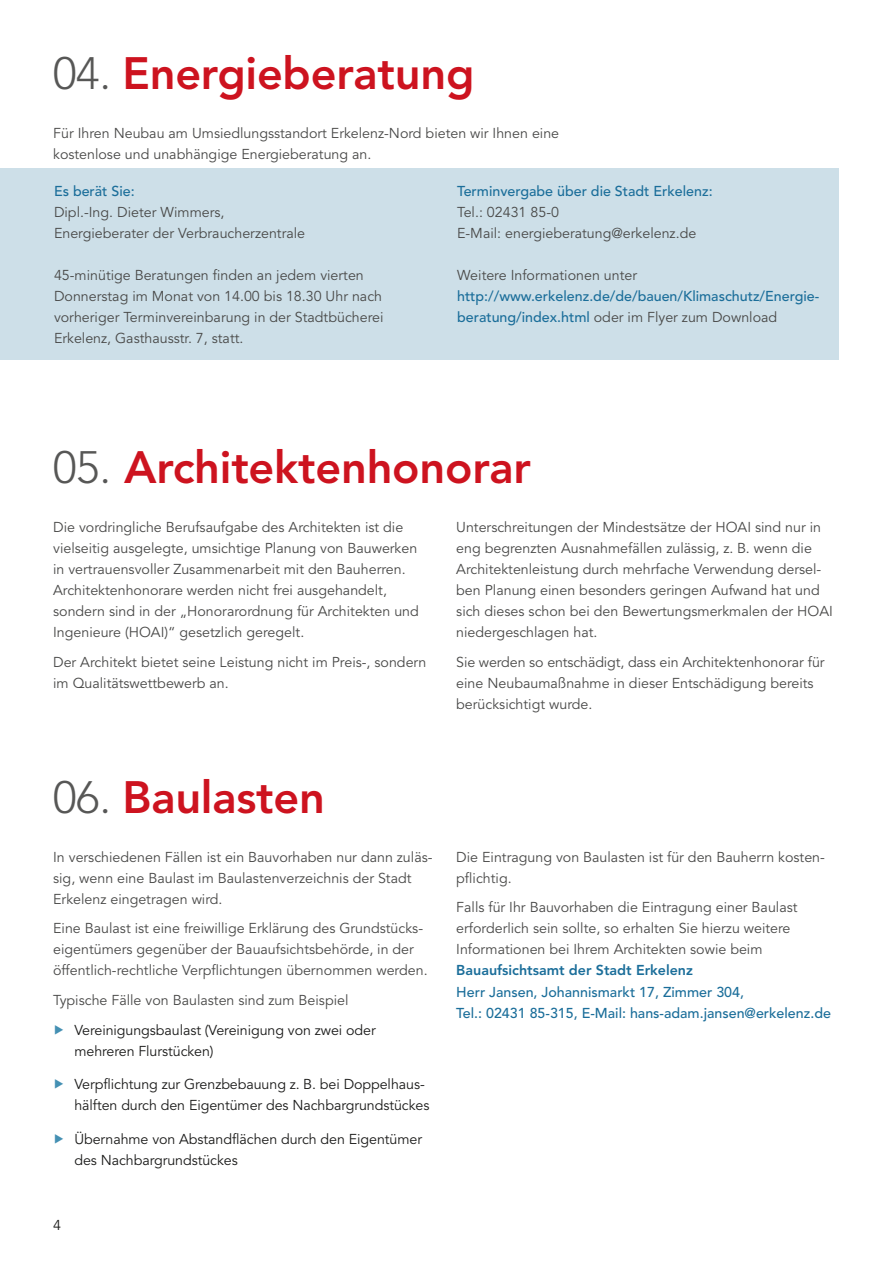
<style>
.page{position:relative;width:893px;height:1263px;background:#fff}
.page>*{position:absolute;margin:0;border:0;box-sizing:border-box;transform-origin:0 0}
.Head_1{font:800 45px "Avenir";letter-spacing:-.005em;color:#cd131f}
.Fließtext{font:14.25px/21px "Avenir";color:#494948}
.t1{font:14.25px/21px "Avenir";letter-spacing:-.005em;color:#1b1b1a}
.Fließtext-2{font:500 14.25px/21px "Avenir";color:#1b6e9a}
.s1{font-weight:300;color:#575756}
.s2{font-weight:400;color:#494948}
.s3{color:#4490b3}
.s4{font-weight:800;color:#1b6e9a}
.s5{font-weight:500;color:#1b6e9a}
</style>
<div class="page">
<div style="left:0;top:168px;width:839px;height:192px;background:#cddfe8"></div>
<p class="Head_1" style="left:53px;top:47px;width:423px"><span class="s1">04.</span> Energieberatung</p>
<p class="Fließtext" style="left:53px;top:123px;width:508px">Für Ihren Neubau am Umsiedlungsstandort Erkelenz-Nord bieten wir Ihnen eine kostenlose und unabhängige Energieberatung an.</p>
<p class="Fließtext-2" style="left:54px;top:181px;width:82px">Es berät Sie:</p>
<p class="Fließtext" style="left:54px;top:202px;width:172px">Dipl.-Ing. Dieter Wimmers,</p>
<p class="Fließtext" style="left:54px;top:223px;width:253px">Energieberater der Verbraucherzentrale</p>
<p class="Fließtext" style="left:54px;top:265px;width:331px">45-minütige Beratungen finden an jedem vierten Donnerstag im Monat von 14.00 bis 18.30 Uhr nach vorheriger Terminvereinbarung in der Stadtbücherei Erkelenz, Gasthausstr. 7, statt.</p>
<p class="Fließtext-2" style="left:457px;top:181px;width:257px">Terminvergabe über die Stadt Erkelenz:</p>
<p class="Fließtext" style="left:457px;top:202px;width:103px">Tel.: 02431 85-0</p>
<p class="Fließtext" style="left:457px;top:223px;width:241px">E-Mail: energieberatung@erkelenz.de</p>
<p class="Fließtext-2" style="left:457px;top:265px;width:364px"><span class="s2">Weitere Informationen unter </span>http://www.erkelenz.de/de/bauen/Klimaschutz/Energie&shy;beratung/index.html <span class="s2">oder im Flyer zum Download</span></p>
<p class="Head_1" style="left:53px;top:441px;width:479px"><span class="s1">05.</span> Architektenhonorar</p>
<p class="Fließtext" style="left:53px;top:517px;width:367px">Die vordringliche Berufsaufgabe des Architekten ist die vielseitig ausgelegte, umsichtige Planung von Bauwerken in vertrauensvoller Zusammenarbeit mit den Bauherren.<br>Architektenhonorare werden nicht frei ausgehandelt, sondern sind in der „Honorarordnung für Architekten und Ingenieure (HOAI)“ gesetzlich geregelt.</p>
<p class="Fließtext" style="left:53px;top:652px;width:375px">Der Architekt bietet seine Leistung nicht im Preis-, sondern im Qualitätswettbewerb an.</p>
<p class="Fließtext" style="left:456px;top:517px;width:378px">Unterschreitungen der Mindestsätze der HOAI sind nur in eng begrenzten Ausnahmefällen zulässig, z. B. wenn die Architektenleistung durch mehrfache Verwendung dersel&shy;ben Planung einen besonders geringen Aufwand hat und sich dieses schon bei den Bewertungsmerkmalen der HOAI niedergeschlagen hat.</p>
<p class="Fließtext" style="left:456px;top:652px;width:370px">Sie werden so entschädigt, dass ein Architektenhonorar für eine Neubaumaßnahme in dieser Entschädigung bereits berücksichtigt wurde.</p>
<p class="Head_1" style="left:53px;top:770px;width:273px"><span class="s1">06.</span> Baulasten</p>
<p class="Fließtext" style="left:53px;top:847px;width:381px">In verschiedenen Fällen ist ein Bauvorhaben nur dann zuläs&shy;sig, wenn eine Baulast im Baulastenverzeichnis der Stadt<br>Erkelenz eingetragen wird.</p>
<p class="Fließtext" style="left:53px;top:918px;width:376px">Eine Baulast ist eine freiwillige Erklärung des Grundstücks&shy;eigentümers gegenüber der Bauaufsichtsbehörde, in der öffentlich-rechtliche Verpflichtungen übernommen werden.</p>
<p class="Fließtext" style="left:53px;top:990px;width:297px">Typische Fälle von Baulasten sind zum Beispiel</p>
<p class="t1" style="left:74px;top:1019px;width:303px;text-indent:-21px"><span class="s3">▶</span> Vereinigungsbaulast (Vereinigung von zwei oder mehreren Flurstücken)</p>
<p class="t1" style="left:74px;top:1074px;width:357px;text-indent:-21px"><span class="s3">▶</span> Verpflichtung zur Grenzbebauung z. B. bei Doppelhaus&shy;hälften durch den Eigentümer des Nachbargrundstückes</p>
<p class="t1" style="left:74px;top:1129px;width:349px;text-indent:-21px"><span class="s3">▶</span> Übernahme von Abstandflächen durch den Eigentümer des Nachbargrundstückes</p>
<p class="t1" style="left:53px;top:1215px;width:9px">4</p>
<p class="Fließtext" style="left:456px;top:847px;width:370px">Die Eintragung von Baulasten ist für den Bauherrn kosten&shy;pflichtig.</p>
<p class="Fließtext" style="left:456px;top:897px;width:376px">Falls für Ihr Bauvorhaben die Eintragung einer Baulast erforderlich sein sollte, so erhalten Sie hierzu weitere Informationen bei Ihrem Architekten sowie beim <span class="s4">Bauaufsichtsamt der Stadt Erkelenz<br></span><span class="s5">Herr Jansen, Johannismarkt 17, Zimmer 304,<br>Tel.: 02431 85-315, E-Mail: hans-adam.jansen@erkelenz.de</span></p>
</div>
